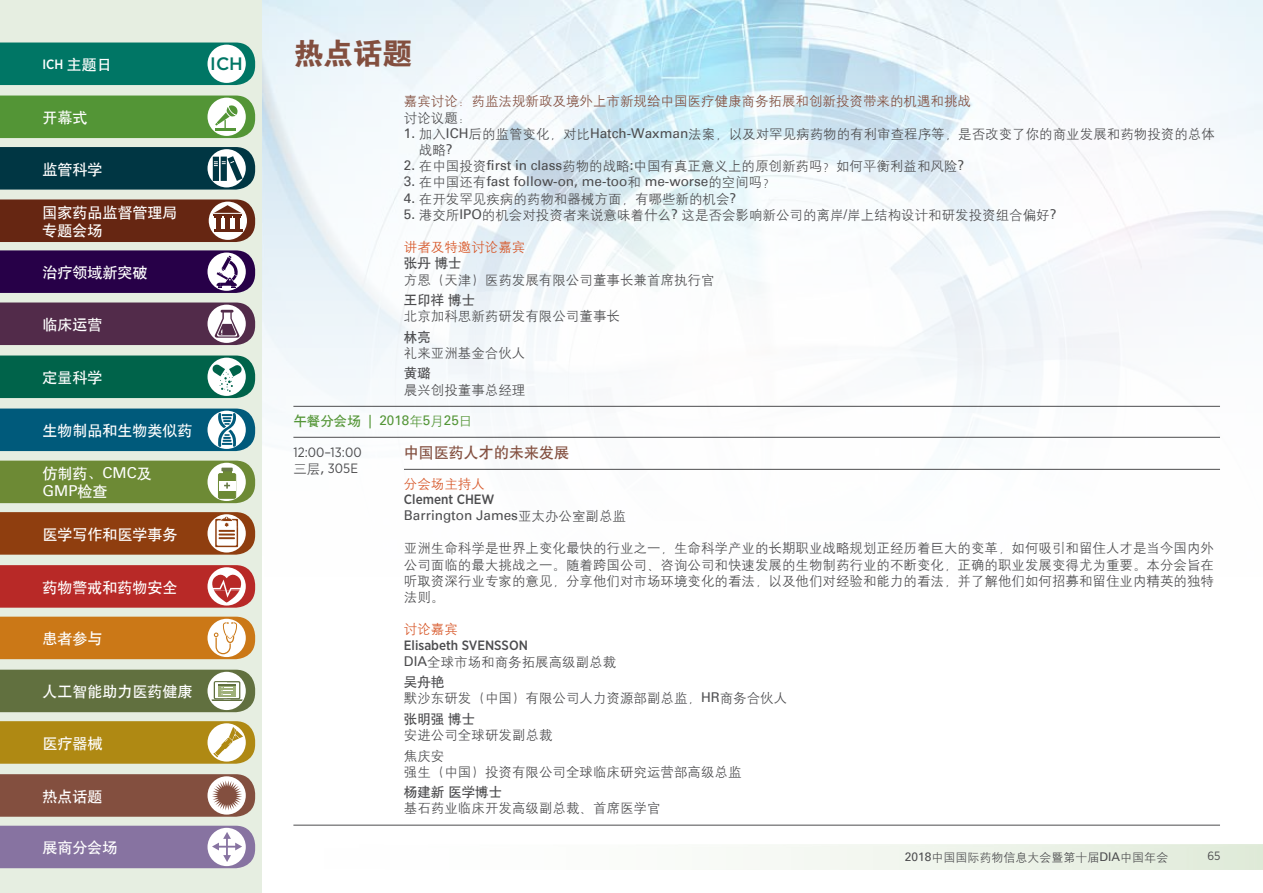
<style>
.page{position:relative;width:1263px;height:893px;background:#fff}
.page>*{position:absolute;margin:0;border:0;box-sizing:border-box;transform-origin:0 0}
.t1{font:30px "FZDHTK GBK1 0";color:#834f3f}
.t2{font:500 18px "Gotham";color:#007665}
.t3{font:15px/18px "H Yb 1 gj";color:#fff}
.t4{font:15px "H Yb 1 gj";color:#834f3f}
.t5{font:15px "Univers";color:#fff}
.t6{font:13.5px/16.2px "H Yg 2 gj";color:#4d4d4f}
.t7{font:13.5px "Univers";color:#4d4d4f}
.t8{font:13.5px "H Yg 2 gj";color:#834f3f}
.t9{font:13.5px "H Yb 1 gj";color:#4d4d4f}
.t10{font:500 13.5px "Gotham Narrow";color:#4d4d4f}
.t11{font:13.5px "H Yg 2 gj";color:#d75627}
.t12{font:13.5px/16.2px "Gotham Narrow";color:#4d4d4f}
.t13{font:13.5px "Univers";color:#539536}
.t14{font:500 13.5px "Gotham Narrow";color:#fff}
.t15{font:12px "H Yg 2 gj";color:#4d4d4f}
.t16{font:12px "Gotham Narrow";color:#4d4d4f}
.s1{font-family:"H Yb 1 gj";font-weight:400;font-size:15px}
.s2{font-family:"Sim Sun"}
.s3{font-family:"Univers"}
.s4{font-family:"H Yb 1 gj"}
.s5{font-family:"H Yg 2 gj"}
</style>
<div class="page">
<div style="left:0;top:0;width:262px;height:893px;background:#e6eee1"></div>
<img style="left:262px;top:0;width:1001px;height:469px">
<div style="left:0;top:43px;width:255px;height:42px;background:#007665"></div>
<svg style="left:0;top:302px;width:255px;height:43px;background:#63405b"></svg>
<svg style="left:0;top:356px;width:255px;height:42px;background:#19725b"></svg>
<svg style="left:0;top:409px;width:255px;height:42px;background:#166886"></svg>
<svg style="left:0;top:461px;width:255px;height:42px;background:#799346"></svg>
<svg style="left:0;top:512px;width:255px;height:43px;background:#9a5127"></svg>
<svg style="left:0;top:565px;width:255px;height:43px;background:#bd3a38"></svg>
<svg style="left:0;top:617px;width:255px;height:42px;background:#d0862f"></svg>
<svg style="left:0;top:670px;width:255px;height:42px;background:#6f7d50"></svg>
<svg style="left:0;top:721px;width:255px;height:43px;background:#b7952c"></svg>
<svg style="left:0;top:774px;width:255px;height:43px;background:#8d5e4f"></svg>
<svg style="left:0;top:826px;width:255px;height:42px;background:#917fa9"></svg>
<div style="left:207px;top:45px;width:39px;height:38px;background:#fff;border-radius:50%"></div>
<svg style="left:0;top:147px;width:255px;height:43px;background:#164753"></svg>
<svg style="left:0;top:250px;width:255px;height:43px;background:#3d1a5a"></svg>
<div style="left:236px;top:844px;width:1027px;height:26px;background:linear-gradient(to right,#fffcff,#e7f0e0)"></div>
<svg style="left:0;top:96px;width:255px;height:42px;background:#649f49"></svg>
<svg style="left:0;top:199px;width:255px;height:43px;background:#723825"></svg>
<hr style="left:293px;top:406px;width:111px;height:1px;background:#4d4d4f">
<hr style="left:404px;top:406px;width:816px;height:1px;background:#4d4d4f">
<hr style="left:293px;top:437px;width:111px;height:1px;background:#4d4d4f">
<hr style="left:404px;top:437px;width:816px;height:1px;background:#4d4d4f">
<hr style="left:404px;top:469px;width:816px;height:1px;background:#4d4d4f">
<hr style="left:293px;top:825px;width:111px;height:1px;background:#4d4d4f">
<hr style="left:404px;top:825px;width:816px;height:1px;background:#4d4d4f">
<p class="t14" style="left:43px;top:56px;width:71px">ICH <span class="s1">主题日</span></p>
<p class="t3" style="left:43px;top:109px;width:46px">开幕式</p>
<p class="t3" style="left:43px;top:160px;width:61px">监管科学</p>
<p class="t3" style="left:43px;top:204px;width:136px">国家药品监督管理局专题会场</p>
<p class="t3" style="left:43px;top:264px;width:106px">治疗领域新突破</p>
<p class="t3" style="left:43px;top:316px;width:61px">临床运营</p>
<p class="t3" style="left:43px;top:369px;width:61px">定量科学</p>
<p class="t3" style="left:43px;top:422px;width:151px">生物制品和生物类似药</p>
<p class="t3" style="left:43px;top:465px;width:111px">仿制药<span class="s2">、</span><span class="s3">CMC</span>及</p>
<p class="t5" style="left:43px;top:482px;width:66px">GMP<span class="s4">检查</span></p>
<p class="t3" style="left:43px;top:525px;width:136px">医学写作和医学事务</p>
<p class="t3" style="left:43px;top:578px;width:136px">药物警戒和药物安全</p>
<p class="t3" style="left:43px;top:630px;width:61px">患者参与</p>
<p class="t3" style="left:43px;top:683px;width:151px">人工智能助力医药健康</p>
<p class="t3" style="left:43px;top:734px;width:61px">医疗器械</p>
<p class="t3" style="left:43px;top:787px;width:61px">热点话题</p>
<p class="t3" style="left:43px;top:839px;width:76px">展商分会场</p>
<h2 class="t2" style="left:210px;top:52px;width:34px">ICH</h2>
<h1 class="t1" style="left:293px;top:37px;width:121px">热点话题</h1>
<p class="t8" style="left:404px;top:95px;width:568px">嘉宾讨论：药监法规新政及境外上市新规给中国医疗健康商务拓展和创新投资带来的机遇和挑战</p>
<p class="t6" style="left:404px;top:109px;width:69px">讨论议题：</p>
<p class="t6" style="left:419px;top:126px;width:797px;text-indent:-15px"><span class="s3">1.</span> 加入<span class="s3">ICH</span>后的监管变化，对比<span class="s3">Hatch-Waxman</span>法案，以及对罕见病药物的有利审查程序等，是否改变了你的商业发展和药物投资的总体战略<span class="s3">?</span></p>
<p class="t6" style="left:404px;top:158px;width:562px"><span class="s3">2.</span> 在中国投资<span class="s3">first in class</span>药物的战略<span class="s3">:</span>中国有真正意义上的原创新药吗？如何平衡利益和风险<span class="s3">?</span></p>
<p class="t7" style="left:404px;top:174px;width:373px">3. <span class="s5">在中国还有</span>fast follow-on, me-too<span class="s5">和</span> me-worse<span class="s5">的空间吗？</span></p>
<p class="t6" style="left:404px;top:190px;width:334px"><span class="s3">4.</span> 在开发罕见疾病的药物和器械方面，有哪些新的机会<span class="s3">?</span></p>
<p class="t6" style="left:404px;top:207px;width:654px"><span class="s3">5.</span> 港交所<span class="s3">IPO</span>的机会对投资者来说意味着什么<span class="s3">?</span> 这是否会影响新公司的离岸<span class="s3">/</span>岸上结构设计和研发投资组合偏好<span class="s3">?</span></p>
<p class="t11" style="left:404px;top:240px;width:123px">讲者及特邀讨论嘉宾</p>
<p class="t9" style="left:404px;top:257px;width:59px">张丹博士</p>
<p class="t6" style="left:404px;top:271px;width:312px">方恩（天津）医药发展有限公司董事长兼首席执行官</p>
<p class="t9" style="left:404px;top:293px;width:73px">王印祥博士</p>
<p class="t6" style="left:404px;top:308px;width:217px">北京加科思新药研发有限公司董事长</p>
<p class="t9" style="left:404px;top:330px;width:28px">林亮</p>
<p class="t6" style="left:404px;top:345px;width:123px">礼来亚洲基金合伙人</p>
<p class="t9" style="left:404px;top:367px;width:28px">黄璐</p>
<p class="t6" style="left:404px;top:381px;width:123px">晨兴创投董事总经理</p>
<p class="t13" style="left:293px;top:412px;width:181px"><span class="s4">午餐分会场</span> | 2018<span class="s5">年</span>5<span class="s5">月</span>25<span class="s5">日</span></p>
<p class="t12" style="left:293px;top:443px;width:70px">12:00–13:00<span class="s5">三层</span><span class="s3">,</span> 305E</p>
<p class="t4" style="left:404px;top:445px;width:166px">中国医药人才的未来发展</p>
<p class="t11" style="left:404px;top:477px;width:82px">分会场主持人</p>
<p class="t10" style="left:404px;top:490px;width:92px">Clement CHEW</p>
<p class="t7" style="left:404px;top:507px;width:224px">Barrington James<span class="s5">亚太办公室副总监</span></p>
<p class="t6" style="left:404px;top:540px;width:811px;text-align:justify">亚洲生命科学是世界上变化最快的行业之一，生命科学产业的长期职业战略规划正经历着巨大的变革，如何吸引和留住人才是当今国内外公司面临的最大挑战之一。随着跨国公司、咨询公司和快速发展的生物制药行业的不断变化，正确的职业发展变得尤为重要。本分会旨在听取资深行业专家的意见，分享他们对市场环境变化的看法，以及他们对经验和能力的看法，并了解他们如何招募和留住业内精英的独特法则。</p>
<p class="t11" style="left:404px;top:623px;width:55px">讨论嘉宾</p>
<p class="t10" style="left:404px;top:636px;width:125px">Elisabeth SVENSSON</p>
<p class="t6" style="left:404px;top:654px;width:214px"><span class="s3">DIA</span>全球市场和商务拓展高级副总裁</p>
<p class="t9" style="left:404px;top:675px;width:42px">吴舟艳</p>
<p class="t6" style="left:404px;top:690px;width:385px">默沙东研发（中国）有限公司人力资源部副总监，<span class="s3">HR</span>商务合伙人</p>
<p class="t9" style="left:404px;top:712px;width:73px">张明强博士</p>
<p class="t6" style="left:404px;top:725px;width:150px;line-height:20.4px">安进公司全球研发副总裁焦庆安</p>
<p class="t6" style="left:404px;top:764px;width:339px">强生（中国）投资有限公司全球临床研究运营部高级总监</p>
<p class="t9" style="left:404px;top:785px;width:100px">杨建新医学博士</p>
<p class="t6" style="left:404px;top:800px;width:258px">基石药业临床开发高级副总裁、首席医学官</p>
<p class="t15" style="left:905px;top:851px;width:265px"><span class="s3">2018</span>中国国际药物信息大会暨第十届<span class="s3">DIA</span>中国年会</p>
<p class="t16" style="left:1207px;top:848px;width:15px">65</p>
</div>
